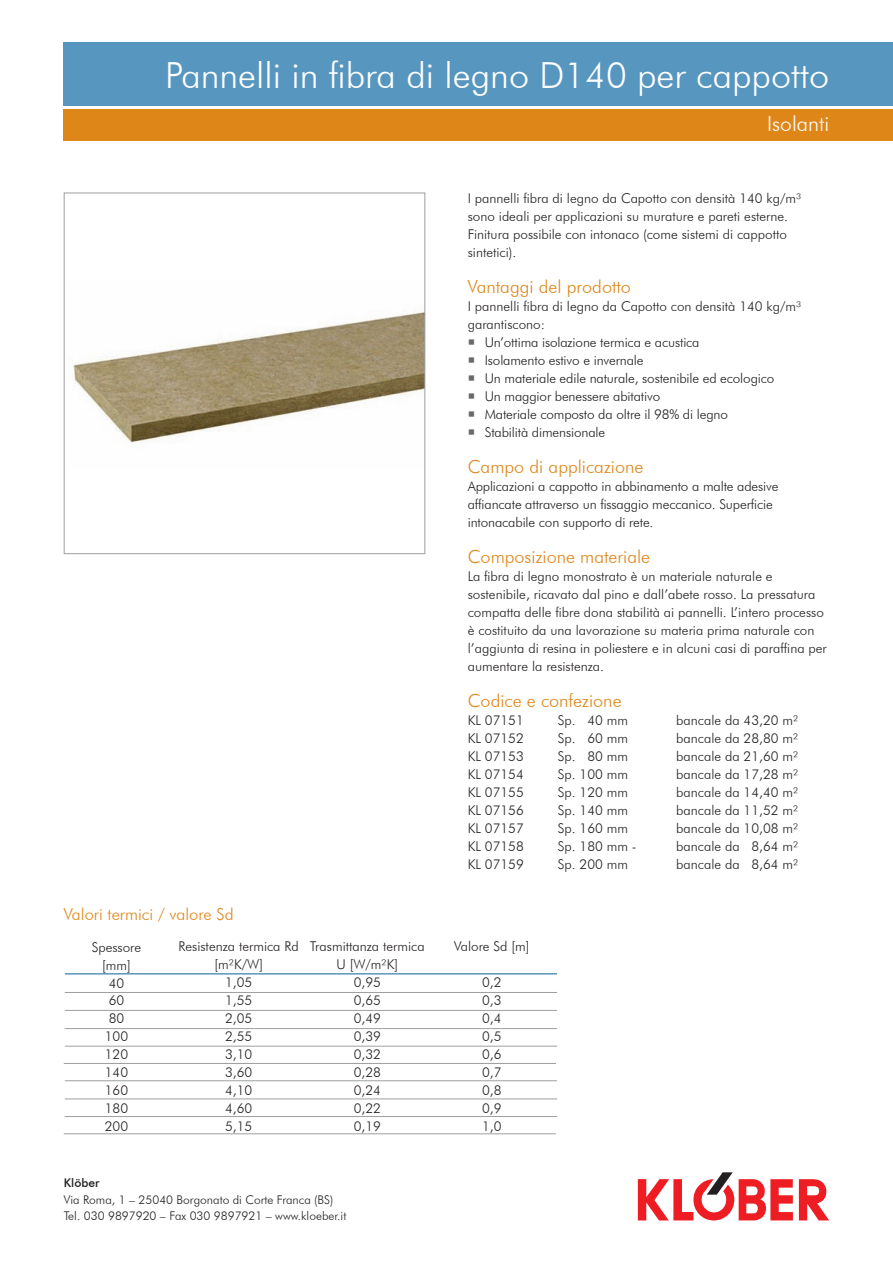
<style>
.page{position:relative;width:893px;height:1263px;background:#fff}
.page>*{position:absolute;margin:0;border:0;box-sizing:border-box;transform-origin:0 0}
.t1{font:300 36px "Futura BT";color:#fff}
.t2{font:300 21px "Futura BT";color:#fff}
.t3{font:300 18px "Futura BT";color:#df8619}
.t4{font:300 16.5px "Futura BT";color:#df8619}
.t5{font:300 13.5px/18px "Futura BT";color:#231f20}
.t6{font:300 12px "Futura BT";color:#231f20}
.t7{font:500 12px "Futura BT";color:#231f20}
</style>
<div class="page">
<div style="left:64px;top:43px;width:829px;height:63px;background:#5796be"></div>
<div style="left:64px;top:109px;width:829px;height:32px;background:#df8619"></div>
<svg style="left:799px;top:1179px;width:30px;height:41px"></svg>
<svg style="left:638px;top:1172px;width:155px;height:48px"></svg>
<img style="left:73px;top:312px;width:350px;height:131px">
<div style="left:64px;top:193px;width:361px;height:361px;border:1px solid #9d9fa2"></div>
<hr style="left:65px;top:992px;width:492px;height:1px;background:#9d9fa2">
<hr style="left:65px;top:1010px;width:492px;height:1px;background:#9d9fa2">
<hr style="left:65px;top:973px;width:492px;height:1px;background:#5796be">
<hr style="left:65px;top:1046px;width:492px;height:1px;background:#9d9fa2">
<hr style="left:65px;top:1028px;width:492px;height:1px;background:#9d9fa2">
<hr style="left:64px;top:1063px;width:492px;height:1px;background:#9d9fa2">
<hr style="left:65px;top:1080px;width:492px;height:1px;background:#9d9fa2">
<hr style="left:65px;top:1116px;width:492px;height:1px;background:#9d9fa2">
<hr style="left:65px;top:1098px;width:492px;height:1px;background:#9d9fa2">
<hr style="left:64px;top:1133px;width:492px;height:1px;background:#9d9fa2">
<p class="t1" style="left:165px;top:53px;width:665px">Pannelli in fibra di legno D140 per cappotto</p>
<p class="t2" style="left:767px;top:111px;width:64px">Isolanti</p>
<p class="t4" style="left:64px;top:904px;width:171px">Valori termici / valore Sd</p>
<p class="t5" style="left:92px;top:937px;width:51px">Spessore</p>
<p class="t5" style="left:102px;top:955px;width:30px">[mm]</p>
<p class="t5" style="left:109px;top:973px;width:17px">40</p>
<p class="t5" style="left:109px;top:991px;width:17px">60</p>
<p class="t5" style="left:109px;top:1009px;width:17px">80</p>
<p class="t5" style="left:105px;top:1027px;width:25px">100</p>
<p class="t5" style="left:105px;top:1045px;width:25px">120</p>
<p class="t5" style="left:105px;top:1063px;width:25px">140</p>
<p class="t5" style="left:105px;top:1081px;width:25px">160</p>
<p class="t5" style="left:105px;top:1099px;width:25px">180</p>
<p class="t5" style="left:105px;top:1117px;width:25px">200</p>
<p class="t5" style="left:179px;top:937px;width:122px;text-align:center">Resistenza termica Rd [m²K/W]</p>
<p class="t5" style="left:225px;top:973px;width:29px">1,05</p>
<p class="t5" style="left:225px;top:991px;width:29px">1,55</p>
<p class="t5" style="left:225px;top:1009px;width:29px">2,05</p>
<p class="t5" style="left:225px;top:1027px;width:29px">2,55</p>
<p class="t5" style="left:225px;top:1045px;width:29px">3,10</p>
<p class="t5" style="left:225px;top:1063px;width:29px">3,60</p>
<p class="t5" style="left:225px;top:1081px;width:29px">4,10</p>
<p class="t5" style="left:225px;top:1099px;width:29px">4,60</p>
<p class="t5" style="left:225px;top:1117px;width:29px">5,15</p>
<p class="t5" style="left:310px;top:937px;width:116px;text-align:center">Trasmittanza termica<br>U [W/m²K]</p>
<p class="t5" style="left:354px;top:973px;width:29px">0,95</p>
<p class="t5" style="left:354px;top:991px;width:29px">0,65</p>
<p class="t5" style="left:354px;top:1009px;width:29px">0,49</p>
<p class="t5" style="left:354px;top:1027px;width:29px">0,39</p>
<p class="t5" style="left:354px;top:1045px;width:29px">0,32</p>
<p class="t5" style="left:354px;top:1063px;width:29px">0,28</p>
<p class="t5" style="left:354px;top:1081px;width:29px">0,24</p>
<p class="t5" style="left:354px;top:1099px;width:29px">0,22</p>
<p class="t5" style="left:354px;top:1117px;width:29px">0,19</p>
<p class="t7" style="left:64px;top:1176px;width:37px">Klöber</p>
<p class="t6" style="left:64px;top:1192px;width:271px">Via Roma, 1 – 25040 Borgonato di Corte Franca (BS)</p>
<p class="t6" style="left:64px;top:1209px;width:284px">Tel. 030 9897920 – Fax 030 9897921 – www.kloeber.it</p>
<p class="t5" style="left:468px;top:189px;width:335px">I pannelli fibra di legno da Capotto con densità 140 kg/m³ sono ideali per applicazioni su murature e pareti esterne.<br>Finitura possibile con intonaco (come sistemi di cappotto sintetici).</p>
<p class="t3" style="left:468px;top:276px;width:165px">Vantaggi del prodotto</p>
<p class="t5" style="left:468px;top:297px;width:335px">I pannelli fibra di legno da Capotto con densità 140 kg/m³ garantiscono:</p>
<p class="t5" style="left:485px;top:333px;width:216px">Un’ottima isolazione termica e acustica</p>
<p class="t5" style="left:485px;top:351px;width:160px">Isolamento estivo e invernale</p>
<p class="t5" style="left:485px;top:369px;width:291px">Un materiale edile naturale, sostenibile ed ecologico</p>
<p class="t5" style="left:485px;top:387px;width:177px">Un maggior benessere abitativo</p>
<p class="t5" style="left:485px;top:405px;width:245px">Materiale composto da oltre il 98% di legno</p>
<p class="t5" style="left:485px;top:423px;width:122px">Stabilità dimensionale</p>
<p class="t3" style="left:468px;top:456px;width:177px">Campo di applicazione</p>
<p class="t5" style="left:468px;top:477px;width:312px">Applicazioni a cappotto in abbinamento a malte adesive affiancate attraverso un fissaggio meccanico. Superficie intonacabile con supporto di rete.</p>
<p class="t3" style="left:468px;top:546px;width:184px">Composizione materiale</p>
<p class="t5" style="left:468px;top:567px;width:361px">La fibra di legno monostrato è un materiale naturale e sostenibile, ricavato dal pino e dall’abete rosso. La pressatura compatta delle fibre dona stabilità ai pannelli. L’intero processo è costituito da una lavorazione su materia prima naturale con l’aggiunta di resina in poliestere e in alcuni casi di paraffina per aumentare la resistenza.</p>
<p class="t3" style="left:468px;top:690px;width:155px">Codice e confezione</p>
<p class="t5" style="left:468px;top:711px;width:58px">KL 07151</p>
<p class="t5" style="left:558px;top:711px;width:72px">Sp. 40 mm</p>
<p class="t5" style="left:676px;top:711px;width:123px">bancale da 43,20 m²</p>
<p class="t5" style="left:468px;top:729px;width:58px">KL 07152</p>
<p class="t5" style="left:558px;top:729px;width:72px">Sp. 60 mm</p>
<p class="t5" style="left:676px;top:729px;width:123px">bancale da 28,80 m²</p>
<p class="t5" style="left:468px;top:747px;width:58px">KL 07153</p>
<p class="t5" style="left:558px;top:747px;width:72px">Sp. 80 mm</p>
<p class="t5" style="left:676px;top:747px;width:123px">bancale da 21,60 m²</p>
<p class="t5" style="left:468px;top:765px;width:58px">KL 07154</p>
<p class="t5" style="left:558px;top:765px;width:72px">Sp. 100 mm</p>
<p class="t5" style="left:676px;top:765px;width:123px">bancale da 17,28 m²</p>
<p class="t5" style="left:468px;top:783px;width:58px">KL 07155</p>
<p class="t5" style="left:558px;top:783px;width:72px">Sp. 120 mm</p>
<p class="t5" style="left:676px;top:783px;width:123px">bancale da 14,40 m²</p>
<p class="t5" style="left:468px;top:801px;width:58px">KL 07156</p>
<p class="t5" style="left:558px;top:801px;width:72px">Sp. 140 mm</p>
<p class="t5" style="left:676px;top:801px;width:123px">bancale da 11,52 m²</p>
<p class="t5" style="left:468px;top:819px;width:58px">KL 07157</p>
<p class="t5" style="left:558px;top:819px;width:72px">Sp. 160 mm</p>
<p class="t5" style="left:676px;top:819px;width:123px">bancale da 10,08 m²</p>
<p class="t5" style="left:468px;top:837px;width:58px">KL 07158</p>
<p class="t5" style="left:558px;top:837px;width:80px">Sp. 180 mm -</p>
<p class="t5" style="left:676px;top:837px;width:123px">bancale da 8,64 m²</p>
<p class="t5" style="left:468px;top:855px;width:58px">KL 07159</p>
<p class="t5" style="left:558px;top:855px;width:72px">Sp. 200 mm</p>
<p class="t5" style="left:676px;top:855px;width:123px">bancale da 8,64 m²</p>
<p class="t5" style="left:454px;top:937px;width:77px">Valore Sd [m]</p>
<p class="t5" style="left:482px;top:973px;width:21px">0,2</p>
<p class="t5" style="left:482px;top:991px;width:21px">0,3</p>
<p class="t5" style="left:482px;top:1009px;width:21px">0,4</p>
<p class="t5" style="left:482px;top:1027px;width:21px">0,5</p>
<p class="t5" style="left:482px;top:1045px;width:21px">0,6</p>
<p class="t5" style="left:482px;top:1063px;width:21px">0,7</p>
<p class="t5" style="left:482px;top:1081px;width:21px">0,8</p>
<p class="t5" style="left:482px;top:1099px;width:21px">0,9</p>
<p class="t5" style="left:482px;top:1117px;width:21px">1,0</p>
</div>
